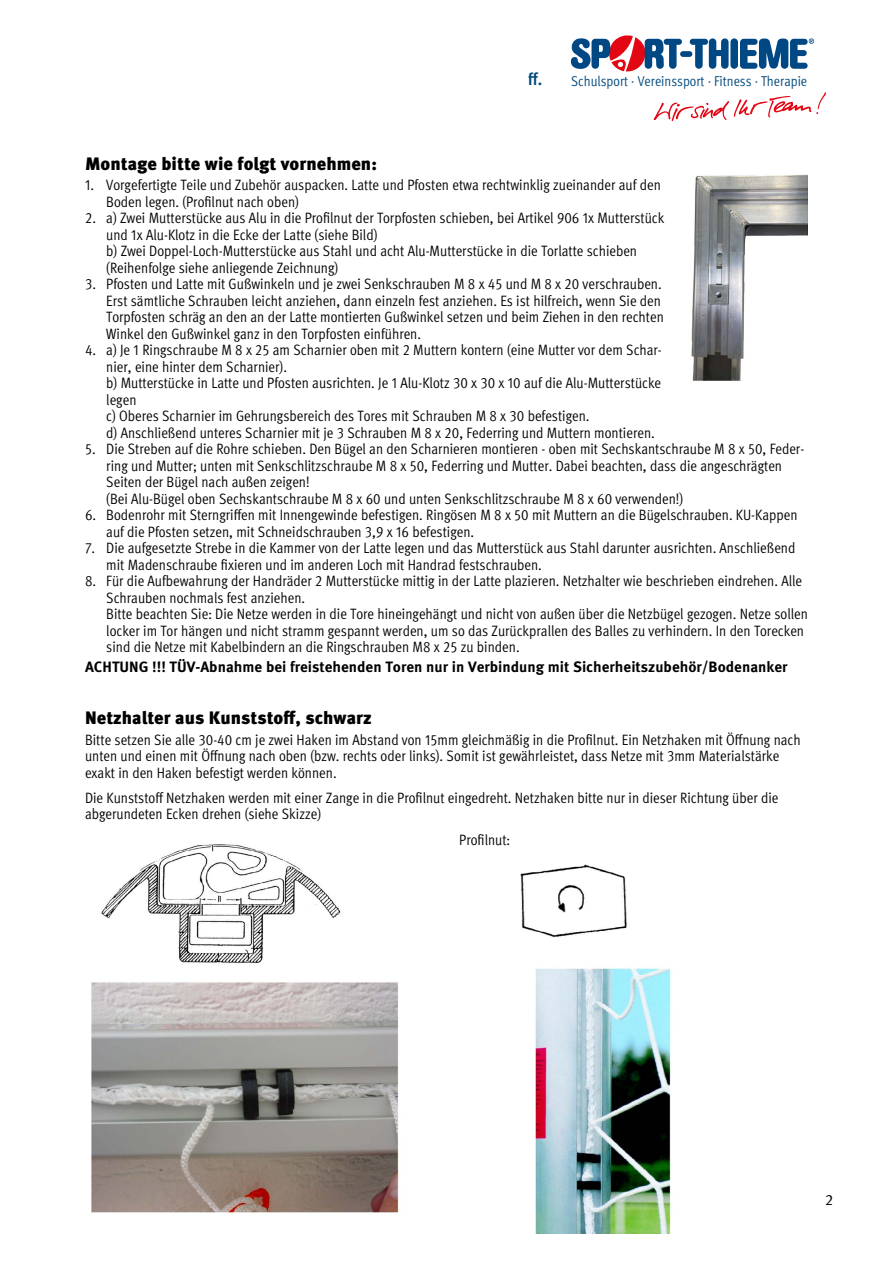
<style>
.page{position:relative;width:893px;height:1263px;background:#fff}
.page>*{position:absolute;margin:0;border:0;box-sizing:border-box;transform-origin:0 0}
.t1{font:900 18px "Meta Pro";color:#000}
.t2{font:700 condensed 17.25px "Meta Pro";color:#00487c}
.t3{font:15px/16.5px "Meta Pro Cond Norm";color:#000}
.t4{font:700 15px "Meta Pro";color:#000}
.t5{font:15px "Meta Pro Norm";color:#000}
.t6{font:14.25px "Meta Pro Cond Norm";color:#00487c}
</style>
<div class="page">
<svg style="left:654px;top:92px;width:172px;height:29px"></svg>
<div style="left:680px;top:51px;width:12px;height:6px;background:#004884;border-radius:3px"></div>
<div style="left:730px;top:38px;width:8px;height:31px;background:#004884;border-radius:4px"></div>
<svg style="left:690px;top:38px;width:39px;height:31px"></svg>
<svg style="left:740px;top:38px;width:74px;height:31px"></svg>
<svg style="left:571px;top:35px;width:111px;height:36px"></svg>
<img style="left:691px;top:174px;width:117px;height:207px">
<img style="left:91px;top:844px;width:580px;height:389px">
<p class="t2" style="left:528px;top:66px;width:16px">ff.</p>
<p class="t6" style="left:571px;top:71px;width:238px">Schulsport · Vereinssport · Fitness · Therapie</p>
<p class="t1" style="left:85px;top:149px;width:293px">Montage bitte wie folgt vornehmen:</p>
<p class="t3" style="left:106px;top:176px;width:556px;text-indent:-21px">1. Vorgefertigte Teile und Zubehör auspacken. Latte und Pfosten etwa rechtwinklig zueinander auf den<br>Boden legen. (Profilnut nach oben)</p>
<p class="t3" style="left:106px;top:209px;width:560px;text-indent:-21px">2. a) Zwei Mutterstücke aus Alu in die Profilnut der Torpfosten schieben, bei Artikel 906 1x Mutterstück und 1x Alu-Klotz in die Ecke der Latte (siehe Bild)<br>b) Zwei Doppel-Loch-Mutterstücke aus Stahl und acht Alu-Mutterstücke in die Torlatte schieben (Reihenfolge siehe anliegende Zeichnung)</p>
<p class="t3" style="left:106px;top:275px;width:559px;text-indent:-21px">3. Pfosten und Latte mit Gußwinkeln und je zwei Senkschrauben M 8 x 45 und M 8 x 20 verschrauben.<br>Erst sämtliche Schrauben leicht anziehen, dann einzeln fest anziehen. Es ist hilfreich, wenn Sie den Torpfosten schräg an den an der Latte montierten Gußwinkel setzen und beim Ziehen in den rechten Winkel den Gußwinkel ganz in den Torpfosten einführen.</p>
<p class="t3" style="left:106px;top:341px;width:557px;text-indent:-21px">4. a) Je 1 Ringschraube M 8 x 25 am Scharnier oben mit 2 Muttern kontern (eine Mutter vor dem Schar&shy;nier, eine hinter dem Scharnier).<br>b) Mutterstücke in Latte und Pfosten ausrichten. Je 1 Alu-Klotz 30 x 30 x 10 auf die Alu-Mutterstücke legen<br>c) Oberes Scharnier im Gehrungsbereich des Tores mit Schrauben M 8 x 30 befestigen.<br>d) Anschließend unteres Scharnier mit je 3 Schrauben M 8 x 20, Federring und Muttern montieren.</p>
<p class="t3" style="left:106px;top:440px;width:699px;text-indent:-21px">5. Die Streben auf die Rohre schieben. Den Bügel an den Scharnieren montieren - oben mit Sechskantschraube M 8 x 50, Feder&shy;ring und Mutter; unten mit Senkschlitzschraube M 8 x 50, Federring und Mutter. Dabei beachten, dass die angeschrägten Seiten der Bügel nach außen zeigen!<br>(Bei Alu-Bügel oben Sechskantschraube M 8 x 60 und unten Senkschlitzschraube M 8 x 60 verwenden!)</p>
<p class="t3" style="left:106px;top:506px;width:693px;text-indent:-21px">6. Bodenrohr mit Sterngriffen mit Innengewinde befestigen. Ringösen M 8 x 50 mit Muttern an die Bügelschrauben. KU-Kappen auf die Pfosten setzen, mit Schneidschrauben 3,9 x 16 befestigen.</p>
<p class="t3" style="left:106px;top:539px;width:691px;text-indent:-21px">7. Die aufgesetzte Strebe in die Kammer von der Latte legen und das Mutterstück aus Stahl darunter ausrichten. Anschließend mit Madenschraube fixieren und im anderen Loch mit Handrad festschrauben.</p>
<p class="t3" style="left:106px;top:572px;width:703px;text-indent:-21px">8. Für die Aufbewahrung der Handräder 2 Mutterstücke mittig in der Latte plazieren. Netzhalter wie beschrieben eindrehen. Alle Schrauben nochmals fest anziehen.<br>Bitte beachten Sie: Die Netze werden in die Tore hineingehängt und nicht von außen über die Netzbügel gezogen. Netze sollen locker im Tor hängen und nicht stramm gespannt werden, um so das Zurückprallen des Balles zu verhindern. In den Torecken sind die Netze mit Kabelbindern an die Ringschrauben M8 x 25 zu binden.</p>
<p class="t4" style="left:85px;top:655px;width:704px">ACHTUNG !!! TÜV-Abnahme bei freistehenden Toren nur in Verbindung mit Sicherheitszubehör/Bodenanker</p>
<p class="t1" style="left:85px;top:703px;width:288px">Netzhalter aus Kunststoff, schwarz</p>
<p class="t3" style="left:85px;top:730px;width:717px">Bitte setzen Sie alle 30-40 cm je zwei Haken im Abstand von 15mm gleichmäßig in die Profilnut. Ein Netzhaken mit Öffnung nach unten und einen mit Öffnung nach oben (bzw. rechts oder links). Somit ist gewährleistet, dass Netze mit 3mm Materialstärke exakt in den Haken befestigt werden können.</p>
<p class="t3" style="left:85px;top:788px;width:695px">Die Kunststoff Netzhaken werden mit einer Zange in die Profilnut eingedreht. Netzhaken bitte nur in dieser Richtung über die abgerundeten Ecken drehen (siehe Skizze)</p>
<p class="t3" style="left:459px;top:830px;width:53px">Profilnut:</p>
<p class="t5" style="left:825px;top:1188px;width:9px">2</p>
</div>
